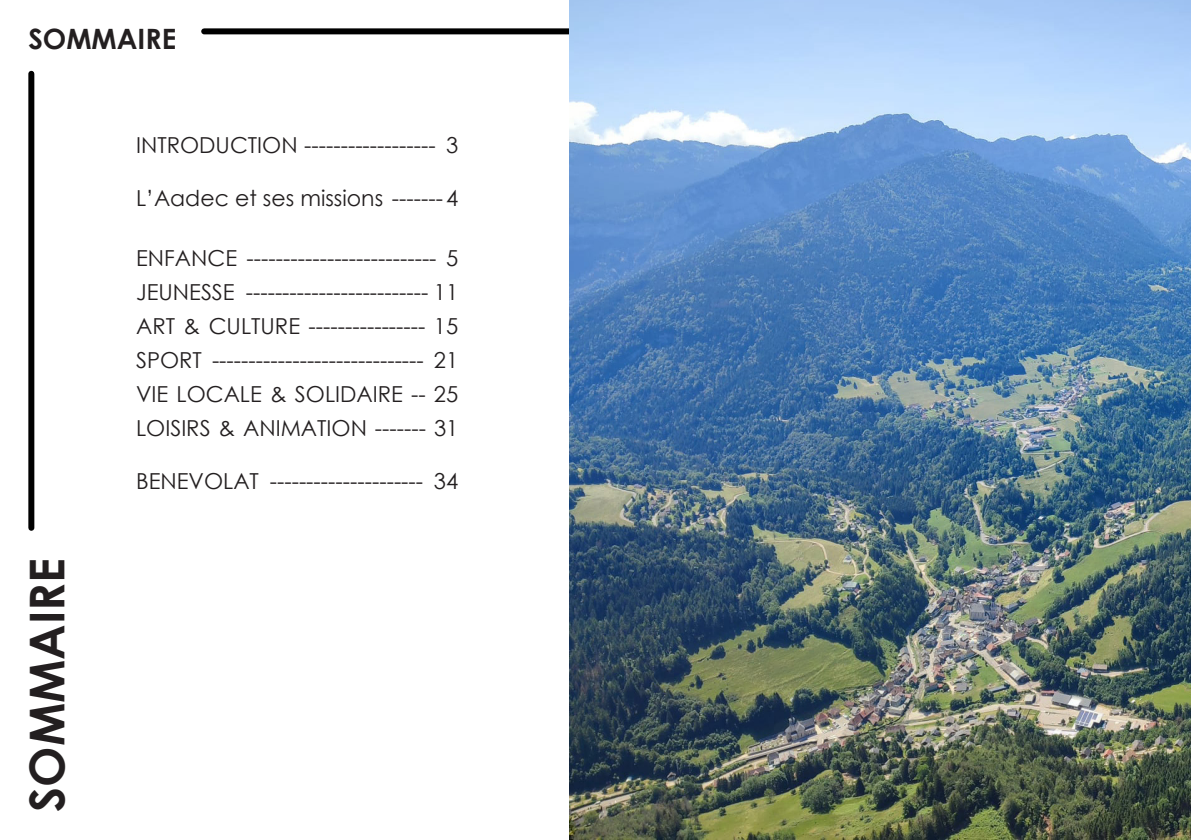
<style>
.page{position:relative;width:1191px;height:840px;background:#fff}
.page>*{position:absolute;margin:0;border:0;box-sizing:border-box;transform-origin:0 0}
.t1{font:700 48px "Century Gothic";color:#231f20}
.t2{font:700 28px "Century Gothic";color:#231f20}
.t3{font:22px "Century Gothic";color:#231f20}
</style>
<div class="page">
<div style="left:28px;top:74px;width:6px;height:453px;background:#000"></div>
<div style="left:204px;top:28px;width:953px;height:6px;background:#000"></div>
<img style="left:570px;top:0;width:621px;height:839px">
<p class="t2" style="left:28px;top:18px;width:149px">SOMMAIRE</p>
<p class="t3" style="left:136px;top:129px;width:324px">INTRODUCTION ------------------ 3</p>
<p class="t3" style="left:136px;top:182px;width:323px">L’Aadec et ses missions -------4</p>
<p class="t1" style="left:10px;top:811px;width:255px;rotate:-90deg">SOMMAIRE</p>
<p class="t3" style="left:136px;top:242px;width:324px">ENFANCE -------------------------- 5</p>
<p class="t3" style="left:136px;top:276px;width:324px">JEUNESSE ------------------------- 11</p>
<p class="t3" style="left:136px;top:310px;width:324px">ART &amp; CULTURE ---------------- 15</p>
<p class="t3" style="left:136px;top:344px;width:324px">SPORT ----------------------------- 21</p>
<p class="t3" style="left:136px;top:378px;width:324px">VIE LOCALE &amp; SOLIDAIRE -- 25</p>
<p class="t3" style="left:136px;top:412px;width:324px">LOISIRS &amp; ANIMATION ------- 31</p>
<p class="t3" style="left:136px;top:465px;width:324px">BENEVOLAT --------------------- 34</p>
</div>
